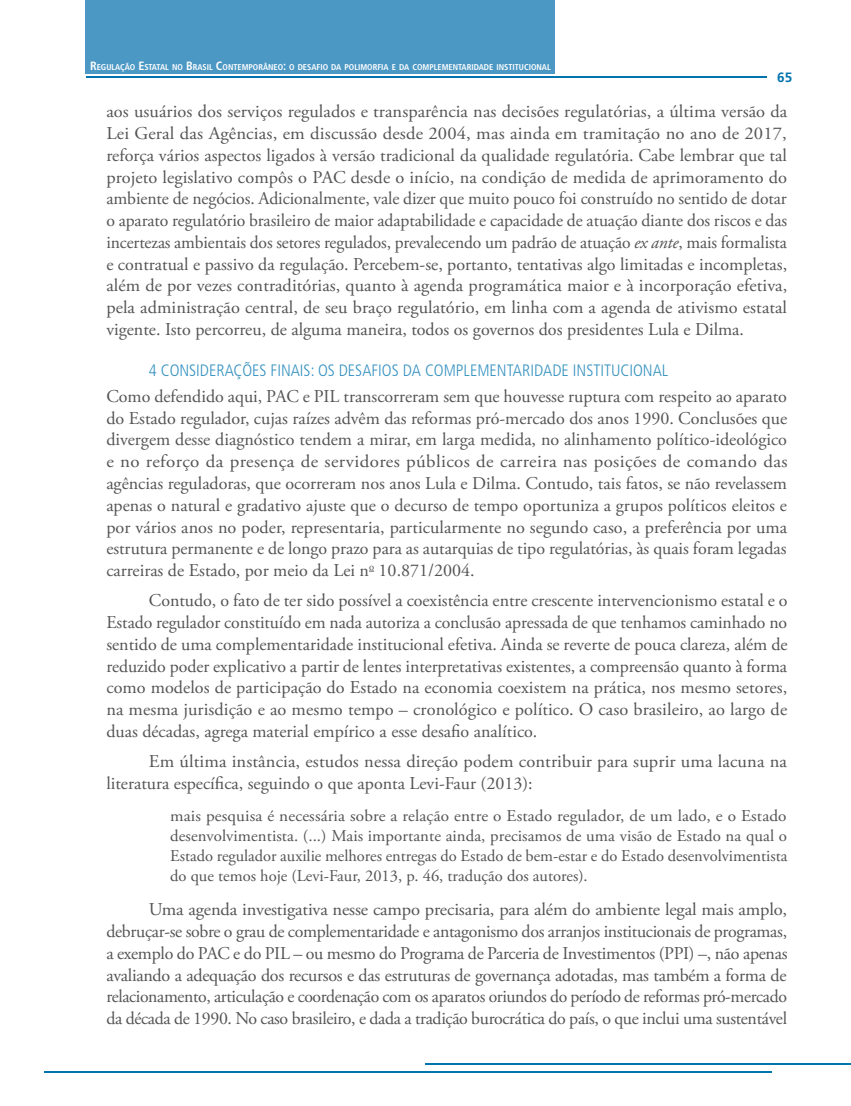
<style>
.page{position:relative;width:851px;height:1106px;background:#fff}
.page>*{position:absolute;margin:0;border:0;box-sizing:border-box;transform-origin:0 0}
.t1{font:18px/21.8px "Adobe Garamond Pro";color:#555454;text-align:justify}
.t2{font:16.5px/19.8px "Adobe Garamond Pro";color:#555454;text-align:justify;scale:1.04 1}
.t3{font:300 condensed 16.5px "Frutiger LT Pro";color:#3692c1}
.t4{font:700 13.5px "Frutiger LT Pro";color:#0075ad}
.t5{font:700 condensed 8.4px "Frutiger LT Pro";color:#fff}
.s1{font-size:12px}
.s2{font-style:italic}
</style>
<div class="page">
<hr style="left:86px;top:77px;width:680px;height:1px;background:#0075ad">
<hr style="left:425px;top:1063px;width:425px;height:1px;background:#0075ad">
<hr style="left:44px;top:1071px;width:727px;height:1px;background:#0075ad">
<div style="left:86px;top:0;width:469px;height:73px;background:#4b98c5"></div>
<p class="t5" style="left:90px;top:62px;width:462px"><span class="s1">R</span>EGULAÇÃO <span class="s1">E</span>STATAL NO <span class="s1">B</span>RASIL <span class="s1">C</span>ONTEMPORÂNEO<span class="s1">:</span> O DESAFIO DA POLIMORFIA E DA COMPLEMENTARIDADE INSTITUCIONAL</p>
<p class="t1" style="left:106px;top:101px;width:682px">aos usuários dos serviços regulados e transparência nas decisões regulatórias, a última versão da Lei Geral das Agências, em discussão desde 2004, mas ainda em tramitação no ano de 2017, reforça vários aspectos ligados à versão tradicional da qualidade regulatória. Cabe lembrar que tal projeto legislativo compôs o PAC desde o início, na condição de medida de aprimoramento do ambiente de negócios. Adicionalmente, vale dizer que muito pouco foi construído no sentido de dotar o aparato regulatório brasileiro de maior adaptabilidade e capacidade de atuação diante dos riscos e das incertezas ambientais dos setores regulados, prevalecendo um padrão de atuação <span class="s2">ex ante</span>, mais formalista e contratual e passivo da regulação. Percebem-se, portanto, tentativas algo limitadas e incompletas, além de por vezes contraditórias, quanto à agenda programática maior e à incorporação efetiva, pela administração central, de seu braço regulatório, em linha com a agenda de ativismo estatal vigente. Isto percorreu, de alguma maneira, todos os governos dos presidentes Lula e Dilma.</p>
<p class="t3" style="left:149px;top:361px;width:521px">4 CONSIDERAÇÕES FINAIS: OS DESAFIOS DA COMPLEMENTARIDADE INSTITUCIONAL</p>
<p class="t1" style="left:106px;top:386px;width:682px">Como defendido aqui, PAC e PIL transcorreram sem que houvesse ruptura com respeito ao aparato do Estado regulador, cujas raízes advêm das reformas pró-mercado dos anos 1990. Conclusões que divergem desse diagnóstico tendem a mirar, em larga medida, no alinhamento político-ideológico e no reforço da presença de servidores públicos de carreira nas posições de comando das agências reguladoras, que ocorreram nos anos Lula e Dilma. Contudo, tais fatos, se não revelassem apenas o natural e gradativo ajuste que o decurso de tempo oportuniza a grupos políticos eleitos e por vários anos no poder, representaria, particularmente no segundo caso, a preferência por uma estrutura permanente e de longo prazo para as autarquias de tipo regulatórias, às quais foram legadas carreiras de Estado, por meio da Lei n<sup>o</sup> 10.871/2004.</p>
<p class="t1" style="left:106px;top:590px;width:682px;text-indent:43px">Contudo, o fato de ter sido possível a coexistência entre crescente intervencionismo estatal e o Estado regulador constituído em nada autoriza a conclusão apressada de que tenhamos caminhado no sentido de uma complementaridade institucional efetiva. Ainda se reverte de pouca clareza, além de reduzido poder explicativo a partir de lentes interpretativas existentes, a compreensão quanto à forma como modelos de participação do Estado na economia coexistem na prática, nos mesmo setores, na mesma jurisdição e ao mesmo tempo – cronológico e político. O caso brasileiro, ao largo de duas décadas, agrega material empírico a esse desafio analítico.</p>
<p class="t1" style="left:106px;top:751px;width:682px;text-indent:43px">Em última instância, estudos nessa direção podem contribuir para suprir uma lacuna na literatura específica, seguindo o que aponta Levi-Faur (2013):</p>
<p class="t2" style="left:170px;top:807px;width:595px">mais pesquisa é necessária sobre a relação entre o Estado regulador, de um lado, e o Estado desenvolvimentista. (...) Mais importante ainda, precisamos de uma visão de Estado na qual o Estado regulador auxilie melhores entregas do Estado de bem-estar e do Estado desenvolvimentista do que temos hoje (Levi-Faur, 2013, p. 46, tradução dos autores).</p>
<p class="t1" style="left:106px;top:899px;width:682px;text-indent:43px">Uma agenda investigativa nesse campo precisaria, para além do ambiente legal mais amplo, debruçar-se sobre o grau de complementaridade e antagonismo dos arranjos institucionais de programas, a exemplo do PAC e do PIL – ou mesmo do Programa de Parceria de Investimentos (PPI) –, não apenas avaliando a adequação dos recursos e das estruturas de governança adotadas, mas também a forma de relacionamento, articulação e coordenação com os aparatos oriundos do período de reformas pró-mercado da década de 1990. No caso brasileiro, e dada a tradição burocrática do país, o que inclui uma sustentável</p>
<p class="t4" style="left:777px;top:70px;width:17px">65</p>
</div>
